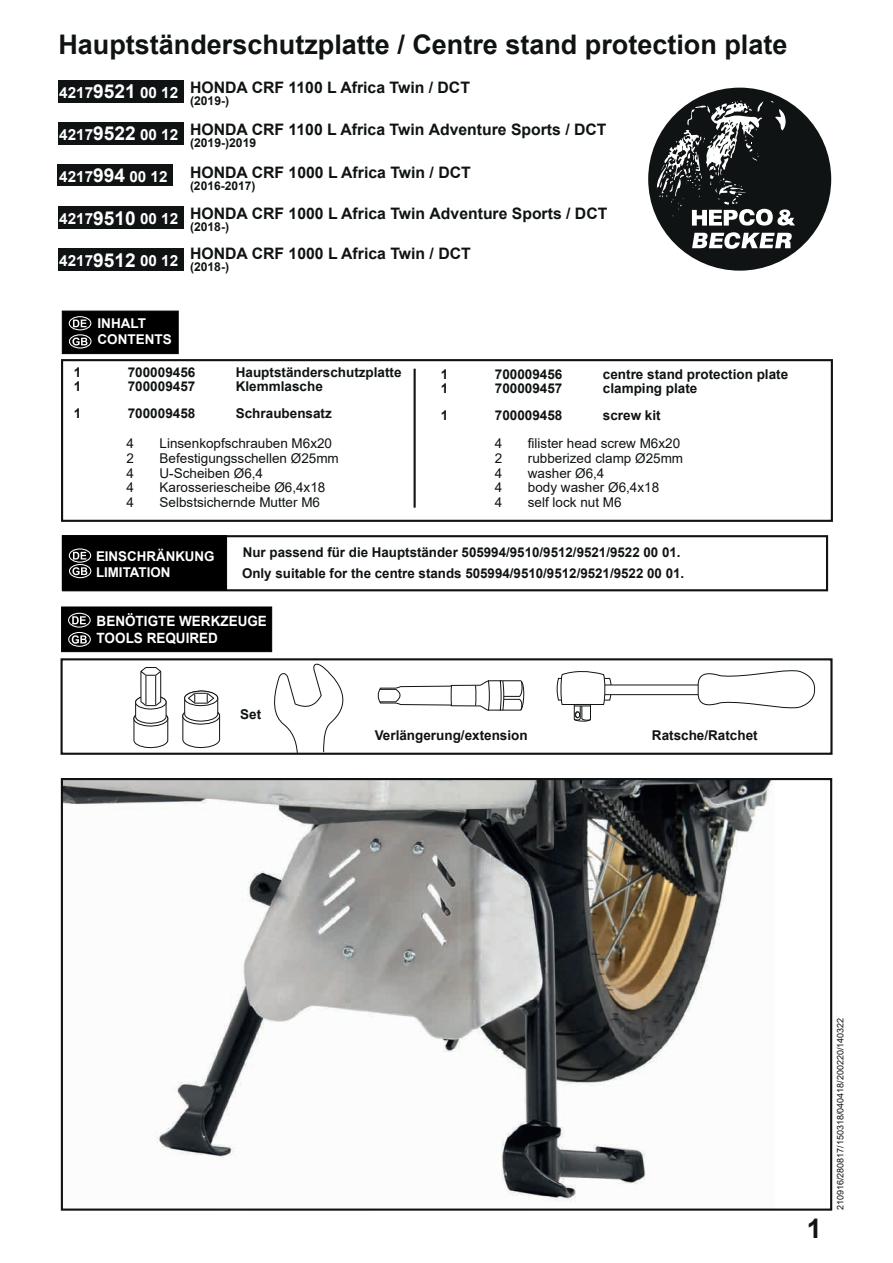
<style>
.page{position:relative;width:893px;height:1263px;background:#fff}
.page>*{position:absolute;margin:0;border:0;box-sizing:border-box;transform-origin:0 0}
.t1{font:700 27px "Arial";color:#0f1313}
.t2{font:700 15.75px "Arial";color:#0f1313}
.t3{font:700 15.3px "Arial";color:#fff}
.t4{font:700 14.1px/17px "Arial";color:#fff;scale:.95 1}
.t5{font:700 13.5px "Arial";color:#0f1313}
.t6{font:13.5px "Arial";color:#0f1313}
.t7{font:700 13.5px/16.2px "Arial";color:#fff}
.t8{font:700 12.15px "Arial";color:#0f1313}
.t9{font:700 12px "Arial";color:#0f1313}
.t10{font:9px "Arial";color:#0f1313}
.s1{font-size:19.2px}
</style>
<div class="page">
<div style="left:648px;top:88px;width:183px;height:183px;background:#0f1313;border-radius:50%"></div>
<svg style="left:692px;top:232px;width:100px;height:17px"></svg>
<svg style="left:656px;top:101px;width:139px;height:125px"></svg>
<img style="left:64px;top:781px;width:708px;height:421px">
<div style="left:61px;top:778px;width:771px;height:433px;border:2px solid #0f1313"></div>
<div style="left:61px;top:359px;width:772px;height:163px;border:2px solid #0f1313"></div>
<div style="left:62px;top:535px;width:766px;height:56px;border:2px solid #0f1313"></div>
<div style="left:62px;top:535px;width:165px;height:55px;background:#000001"></div>
<div style="left:61px;top:658px;width:771px;height:97px;border:2px solid #0f1313"></div>
<svg style="left:377px;top:680px;width:148px;height:31px"></svg>
<div style="left:600px;top:685px;width:101px;height:10px;border:1px solid #0f1313"></div>
<svg style="left:557px;top:671px;width:55px;height:51px"></svg>
<svg style="left:697px;top:670px;width:118px;height:39px"></svg>
<svg style="left:272px;top:663px;width:77px;height:92px"></svg>
<div style="left:58px;top:248px;width:126px;height:23px;background:#0f1313"></div>
<div style="left:58px;top:165px;width:115px;height:21px;background:#0f1313"></div>
<div style="left:58px;top:207px;width:126px;height:22px;background:#0f1313"></div>
<div style="left:58px;top:123px;width:126px;height:22px;background:#0f1313"></div>
<div style="left:58px;top:80px;width:126px;height:23px;background:#0f1313"></div>
<hr style="left:414px;top:369px;width:2px;height:139px;background:#0f1313">
<div style="left:62px;top:311px;width:117px;height:43px;background:#000001;border:1px solid #000001"></div>
<svg style="left:73px;top:320px;width:14px;height:7px"></svg>
<div style="left:69px;top:316px;width:22px;height:14px;border:1px solid #fff;border-radius:50%"></div>
<svg style="left:72px;top:338px;width:16px;height:7px"></svg>
<div style="left:69px;top:334px;width:23px;height:14px;border:1px solid #fff;border-radius:50%"></div>
<svg style="left:73px;top:552px;width:13px;height:7px"></svg>
<div style="left:69px;top:548px;width:22px;height:15px;border:1px solid #fff;border-radius:50%"></div>
<svg style="left:72px;top:567px;width:15px;height:8px"></svg>
<div style="left:69px;top:564px;width:22px;height:14px;border:1px solid #fff;border-radius:50%"></div>
<svg style="left:182px;top:690px;width:39px;height:59px"></svg>
<svg style="left:133px;top:667px;width:36px;height:82px"></svg>
<div style="left:61px;top:607px;width:211px;height:45px;background:#000001;border:1px solid #000001"></div>
<svg style="left:72px;top:616px;width:14px;height:8px"></svg>
<div style="left:68px;top:613px;width:23px;height:15px;border:1px solid #fff;border-radius:50%"></div>
<svg style="left:72px;top:635px;width:15px;height:9px"></svg>
<div style="left:68px;top:632px;width:23px;height:15px;border:1px solid #fff;border-radius:50%"></div>
<h1 class="t1" style="left:58px;top:26px;width:731px">Hauptständerschutzplatte / Centre stand protection plate</h1>
<p class="t3" style="left:59px;top:82px;width:121px">4217<span class="s1">9521</span> 00 12</p>
<p class="t3" style="left:59px;top:124px;width:121px">4217<span class="s1">9522</span> 00 12</p>
<p class="t3" style="left:59px;top:166px;width:110px">4217<span class="s1">994</span> 00 12</p>
<p class="t3" style="left:59px;top:208px;width:121px">4217<span class="s1">9510</span> 00 12</p>
<p class="t3" style="left:59px;top:250px;width:121px">4217<span class="s1">9512</span> 00 12</p>
<p class="t2" style="left:190px;top:76px;width:281px">HONDA CRF 1100 L Africa Twin / DCT</p>
<p class="t8" style="left:190px;top:92px;width:41px">(2019-)</p>
<p class="t2" style="left:190px;top:119px;width:418px">HONDA CRF 1100 L Africa Twin Adventure Sports / DCT</p>
<p class="t8" style="left:190px;top:134px;width:68px">(2019-)2019</p>
<p class="t2" style="left:190px;top:162px;width:282px">HONDA CRF 1000 L Africa Twin / DCT</p>
<p class="t9" style="left:190px;top:177px;width:67px">(2016-2017)</p>
<p class="t2" style="left:190px;top:202px;width:419px">HONDA CRF 1000 L Africa Twin Adventure Sports / DCT</p>
<p class="t8" style="left:190px;top:218px;width:41px">(2018-)</p>
<p class="t2" style="left:190px;top:243px;width:282px">HONDA CRF 1000 L Africa Twin / DCT</p>
<p class="t8" style="left:190px;top:258px;width:41px">(2018-)</p>
<p class="t7" style="left:98px;top:315px;width:76px">INHALT<br>CONTENTS</p>
<p class="t5" style="left:74px;top:363px;width:9px">1</p>
<p class="t5" style="left:128px;top:363px;width:69px">700009456</p>
<p class="t5" style="left:236px;top:363px;width:167px">Hauptständerschutzplatte</p>
<p class="t5" style="left:74px;top:376px;width:9px">1</p>
<p class="t5" style="left:128px;top:376px;width:69px">700009457</p>
<p class="t5" style="left:236px;top:376px;width:89px">Klemmlasche</p>
<p class="t5" style="left:74px;top:403px;width:9px">1</p>
<p class="t5" style="left:128px;top:403px;width:69px">700009458</p>
<p class="t5" style="left:236px;top:403px;width:98px">Schraubensatz</p>
<p class="t6" style="left:127px;top:434px;width:9px">4</p>
<p class="t6" style="left:160px;top:434px;width:174px">Linsenkopfschrauben M6x20</p>
<p class="t6" style="left:127px;top:449px;width:9px">2</p>
<p class="t6" style="left:160px;top:449px;width:181px">Befestigungsschellen Ø25mm</p>
<p class="t6" style="left:127px;top:464px;width:9px">4</p>
<p class="t6" style="left:160px;top:464px;width:105px">U-Scheiben Ø6,4</p>
<p class="t6" style="left:127px;top:478px;width:9px">4</p>
<p class="t6" style="left:160px;top:478px;width:167px">Karosseriescheibe Ø6,4x18</p>
<p class="t6" style="left:127px;top:493px;width:9px">4</p>
<p class="t6" style="left:160px;top:493px;width:162px">Selbstsichernde Mutter M6</p>
<p class="t5" style="left:441px;top:365px;width:9px">1</p>
<p class="t5" style="left:495px;top:365px;width:69px">700009456</p>
<p class="t5" style="left:603px;top:365px;width:187px">centre stand protection plate</p>
<p class="t5" style="left:441px;top:378px;width:9px">1</p>
<p class="t5" style="left:495px;top:378px;width:69px">700009457</p>
<p class="t5" style="left:603px;top:378px;width:96px">clamping plate</p>
<p class="t5" style="left:441px;top:405px;width:9px">1</p>
<p class="t5" style="left:495px;top:405px;width:69px">700009458</p>
<p class="t5" style="left:603px;top:405px;width:59px">screw kit</p>
<p class="t6" style="left:495px;top:434px;width:9px">4</p>
<p class="t6" style="left:528px;top:434px;width:154px">filister head screw M6x20</p>
<p class="t6" style="left:495px;top:449px;width:9px">2</p>
<p class="t6" style="left:528px;top:449px;width:157px">rubberized clamp Ø25mm</p>
<p class="t6" style="left:495px;top:464px;width:9px">4</p>
<p class="t6" style="left:528px;top:464px;width:78px">washer Ø6,4</p>
<p class="t6" style="left:495px;top:478px;width:9px">4</p>
<p class="t6" style="left:528px;top:478px;width:133px">body washer Ø6,4x18</p>
<p class="t6" style="left:495px;top:493px;width:9px">4</p>
<p class="t6" style="left:528px;top:493px;width:95px">self lock nut M6</p>
<p class="t7" style="left:96px;top:548px;width:120px">EINSCHRÄNKUNG</p>
<p class="t5" style="left:243px;top:543px;width:439px">Nur passend für die Hauptständer 505994/9510/9512/9521/9522 00 01.</p>
<p class="t7" style="left:96px;top:565px;width:76px">LIMITATION</p>
<p class="t5" style="left:242px;top:564px;width:444px">Only suitable for the centre stands 505994/9510/9512/9521/9522 00 01.</p>
<p class="t4" style="left:97px;top:613px;width:181px">BENÖTIGTE WERKZEUGE<br>TOOLS REQUIRED</p>
<p class="t5" style="left:240px;top:705px;width:23px">Set</p>
<p class="t5" style="left:375px;top:726px;width:155px">Verlängerung/extension</p>
<p class="t5" style="left:652px;top:726px;width:107px">Ratsche/Ratchet</p>
<h1 class="t1" style="left:807px;top:1210px;width:17px">1</h1>
<p class="t10" style="left:834px;top:1210px;width:194px;rotate:-90deg">210916/280817/150318/040418/200220/140322</p>
</div>
